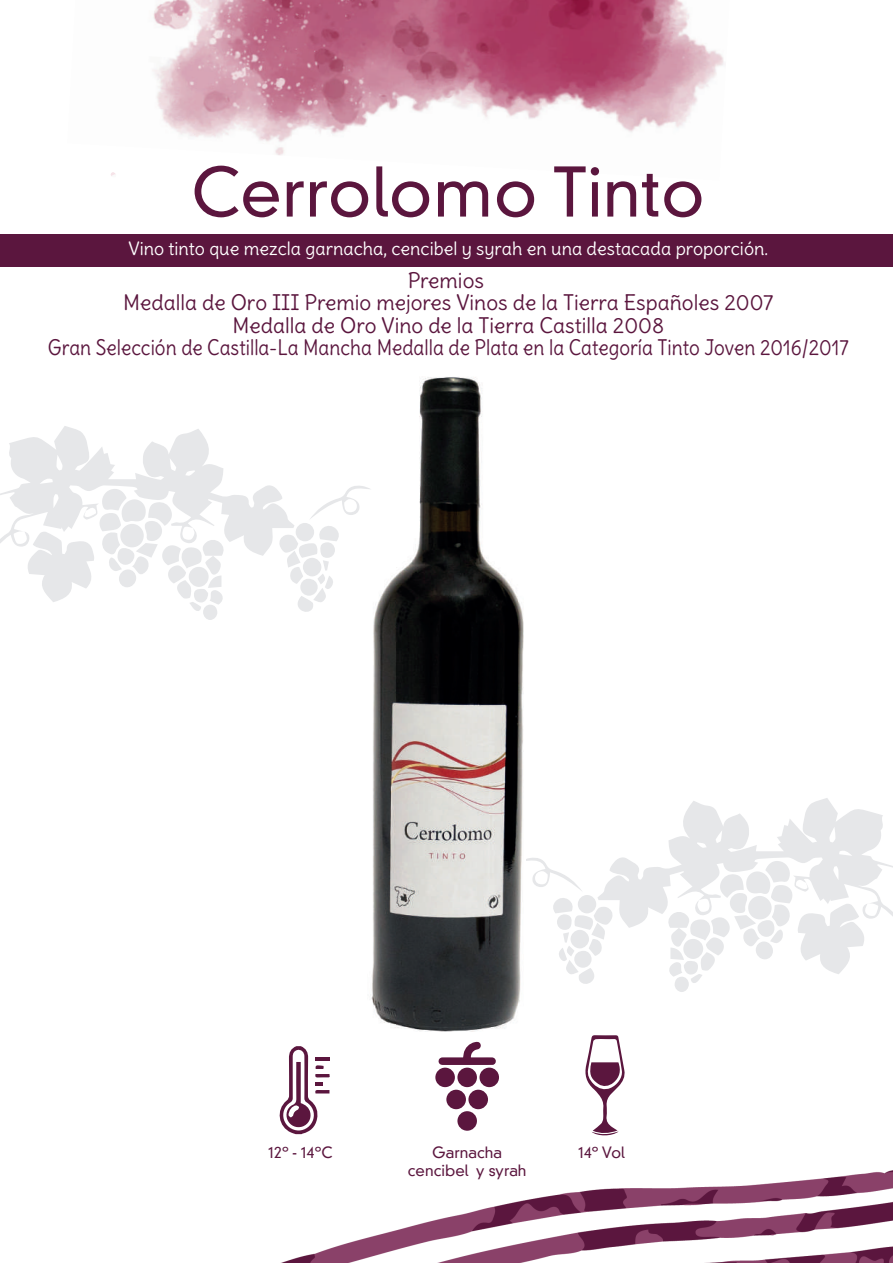
<style>
.page{position:relative;width:893px;height:1263px;background:#fff}
.page>*{position:absolute;margin:0;border:0;box-sizing:border-box;transform-origin:0 0}
.t1{font:300 66px "DIN Neuzeit Grotesk LT";color:#5b163e}
.t2{font:21px/22.5px "Delius";color:#5b163e;text-align:center}
.t3{font:18px "Delius";color:#fff}
.t4{font:300 15px/18px "DIN Neuzeit Grotesk LT";color:#5b163e;text-align:center}
</style>
<div class="page">
<img style="left:111px;top:0;width:613px;height:176px">
<img style="left:281px;top:1170px;width:612px;height:93px">
<div style="left:0;top:235px;width:893px;height:32px;background:#5b163e"></div>
<svg style="left:438px;top:1042px;width:58px;height:23px"></svg>
<div style="left:435px;top:1067px;width:20px;height:20px;background:#5b163e;border-radius:50%"></div>
<div style="left:479px;top:1067px;width:20px;height:20px;background:#5b163e;border-radius:50%"></div>
<div style="left:457px;top:1067px;width:20px;height:20px;background:#5b163e;border-radius:50%"></div>
<div style="left:468px;top:1090px;width:20px;height:19px;background:#5b163e;border-radius:50%"></div>
<div style="left:446px;top:1090px;width:20px;height:19px;background:#5b163e;border-radius:50%"></div>
<div style="left:457px;top:1111px;width:20px;height:20px;background:#5b163e;border-radius:50%"></div>
<svg style="left:279px;top:1046px;width:51px;height:88px"></svg>
<svg style="left:585px;top:1035px;width:40px;height:101px"></svg>
<div style="left:674px;top:976px;width:15px;height:16px;background:#e6e7e9;border-radius:50%"></div>
<svg style="left:526px;top:798px;width:367px;height:187px"></svg>
<img style="left:371px;top:377px;width:153px;height:654px">
<div style="left:203px;top:604px;width:15px;height:16px;background:#e6e7e9;border-radius:50%"></div>
<svg style="left:0;top:426px;width:370px;height:187px"></svg>
<h1 class="t1" style="left:191px;top:153px;width:516px">Cerrolomo Tinto</h1>
<p class="t3" style="left:128px;top:238px;width:641px">Vino tinto que mezcla garnacha, cencibel y syrah en una destacada proporción.</p>
<p class="t2" style="left:48px;top:269px;width:802px">Premios<br>Medalla de Oro III Premio mejores Vinos de la Tierra Españoles 2007<br>Medalla de Oro Vino de la Tierra Castilla 2008<br>Gran Selección de Castilla-La Mancha Medalla de Plata en la Categoría Tinto Joven 2016/2017</p>
<p class="t4" style="left:408px;top:1144px;width:120px">Garnacha cencibel y syrah</p>
<p class="t4" style="left:268px;top:1144px;width:66px">12º - 14ºC</p>
<p class="t4" style="left:578px;top:1144px;width:48px">14º Vol</p>
</div>
